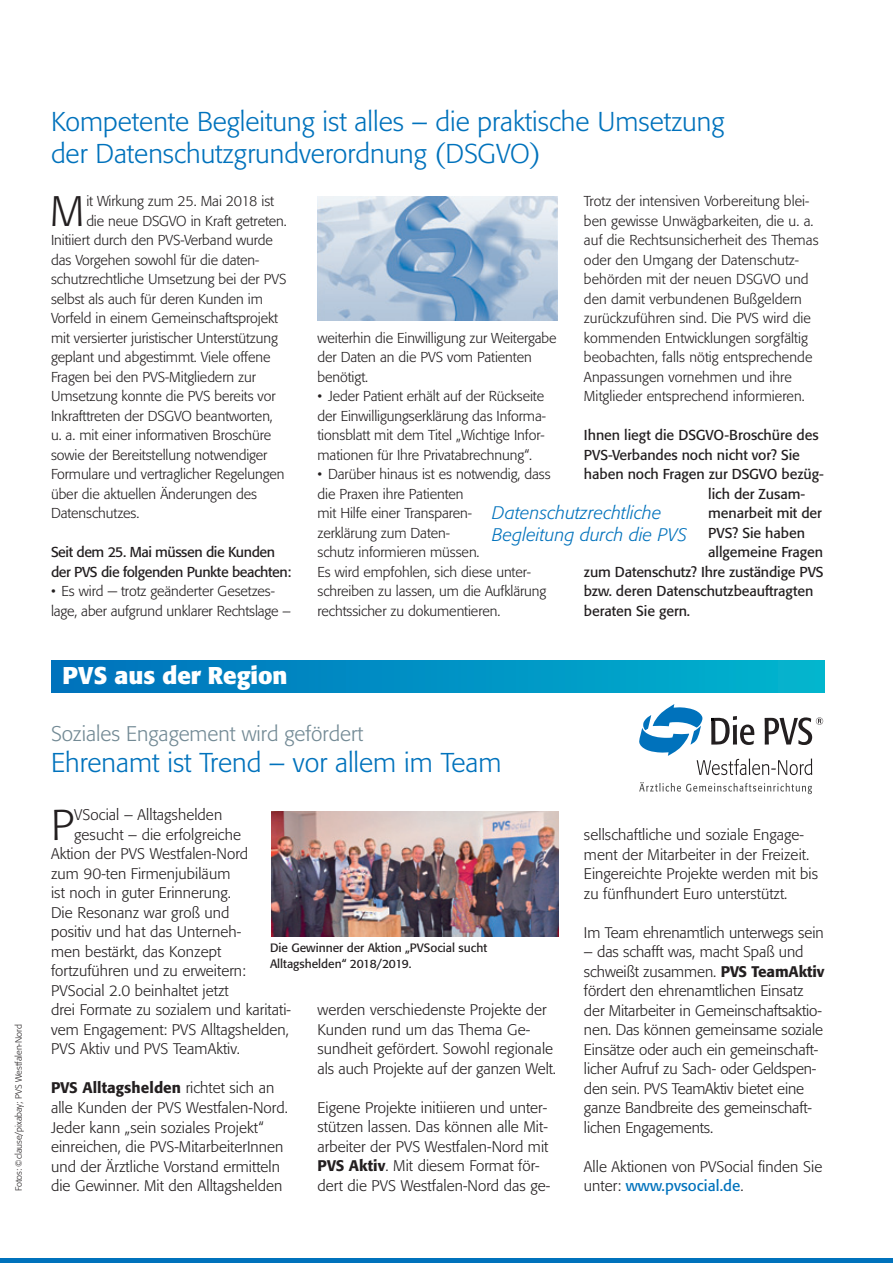
<style>
.page{position:relative;width:893px;height:1263px;background:#fff}
.page>*{position:absolute;margin:0;border:0;box-sizing:border-box;transform-origin:0 0}
.t1{font:300 42.75px "Formata";color:#231f20}
.t2{font:300 42.3px "Formata";color:#231f20}
.t3{font:300 27px/31.5px "Formata";color:#0072bc}
.t4{font:700 24px "Formata BQ";color:#fff}
.t5{font:300 21px "Formata";color:#738a95}
.t6{font:italic 300 18px/22.5px "Formata";letter-spacing:.01em;color:#0072bc}
.t7{font:300 15.3px/19.5px "Formata";letter-spacing:.005em;color:#231f20}
.t8{font:300 14.25px/19.5px "Formata";letter-spacing:-.005em;color:#231f20}
.t9{font:14.25px "Formata";letter-spacing:-.005em;color:#231f20}
.t10{font:14.25px/19.5px "Formata";letter-spacing:-.03em;color:#231f20}
.t11{font:12px/16.5px "Formata";color:#231f20}
.t12{font:300 9px "Formata";color:#231f20}
.s1{font-weight:500}
.s2{font-weight:400;color:#0072bc}
</style>
<div class="page">
<hr style="left:0;top:1259px;width:893px;height:4px;background:#0072bc">
<img style="left:317px;top:196px;width:241px;height:124px">
<div style="left:51px;top:660px;width:774px;height:32px;background:linear-gradient(to right,#0070bc,#01b4ce)"></div>
<svg style="left:639px;top:782px;width:173px;height:12px"></svg>
<svg style="left:639px;top:704px;width:184px;height:71px"></svg>
<img style="left:271px;top:811px;width:288px;height:125px">
<p class="t12" style="left:15px;top:1191px;width:168px;rotate:-90deg">Fotos: ©clause/pixabay; PVS Westfalen-Nord</p>
<h3 class="t3" style="left:51px;top:108px;width:675px">Kompetente Begleitung ist alles – die praktische Umsetzung der Datenschutzgrundverordnung (DSGVO)</h3>
<p class="t8" style="left:86px;top:192px;width:189px">it Wirkung zum 25. Mai 2018 ist</p>
<p class="t8" style="left:86px;top:212px;width:202px">die neue DSGVO in Kraft getreten.</p>
<p class="t8" style="left:51px;top:231px;width:223px">Initiiert durch den PVS-Verband wurde</p>
<p class="t8" style="left:51px;top:251px;width:210px">das Vorgehen sowohl für die daten-</p>
<p class="t8" style="left:51px;top:270px;width:237px">schutzrechtliche Umsetzung bei der PVS</p>
<p class="t8" style="left:51px;top:290px;width:213px">selbst als auch für deren Kunden im</p>
<p class="t8" style="left:51px;top:309px;width:229px">Vorfeld in einem Gemeinschaftsprojekt</p>
<p class="t8" style="left:51px;top:329px;width:228px">mit versierter juristischer Unterstützung</p>
<p class="t8" style="left:51px;top:348px;width:221px">geplant und abgestimmt. Viele offene</p>
<p class="t8" style="left:51px;top:368px;width:206px">Fragen bei den PVS-Mitgliedern zur</p>
<p class="t8" style="left:51px;top:387px;width:226px">Umsetzung konnte die PVS bereits vor</p>
<p class="t8" style="left:51px;top:407px;width:223px">Inkrafttreten der DSGVO beantworten,</p>
<p class="t8" style="left:51px;top:426px;width:222px">u. a. mit einer infor mativen Broschüre</p>
<p class="t8" style="left:51px;top:446px;width:218px">sowie der Bereitstellung notwendiger</p>
<p class="t8" style="left:51px;top:465px;width:235px">Formulare und vertraglicher Regelungen</p>
<p class="t8" style="left:51px;top:485px;width:208px">über die aktu ellen Änderungen des</p>
<p class="t8" style="left:51px;top:504px;width:90px">Datenschutzes.</p>
<p class="t10" style="left:51px;top:543px;width:242px">Seit dem 25. Mai müssen die Kunden der PVS die folgenden Punkte beachten:</p>
<p class="t8" style="left:51px;top:582px;width:241px">• Es wird − trotz geänderter Gesetzes&shy;lage, aber aufgrund unklarer Rechtslage –</p>
<h2 class="t2" style="left:50px;top:192px;width:36px">M</h2>
<h3 class="t4" style="left:63px;top:664px;width:227px">PVS aus der Region</h3>
<p class="t8" style="left:584px;top:192px;width:236px">Trotz der intensiven Vorbereitung blei&shy;ben gewisse Unwägbarkeiten, die u. a. auf die Rechtsunsicherheit des Themas oder den Umgang der Datenschutz - behörden mit der neuen DSGVO und den damit verbundenen Bußgeldern zurückzuführen sind. Die PVS wird die kommenden Entwicklungen sorgfältig beobachten, falls nötig entsprechende Anpassungen vornehmen und ihre Mitglieder entsprechend informieren.</p>
<p class="t9" style="left:584px;top:429px;width:236px">Ihnen liegt die DSGVO-Broschüre des</p>
<p class="t9" style="left:584px;top:448px;width:218px">PVS-Verbandes noch nicht vor? Sie</p>
<p class="t9" style="left:584px;top:468px;width:241px">haben noch Fragen zur DSGVO bezüg-</p>
<p class="t9" style="left:708px;top:487px;width:98px">lich der Zusam-</p>
<p class="t9" style="left:708px;top:507px;width:115px">menarbeit mit der</p>
<p class="t9" style="left:708px;top:526px;width:98px">PVS? Sie ha ben</p>
<p class="t9" style="left:708px;top:546px;width:116px">allge meine Fragen</p>
<p class="t9" style="left:584px;top:565px;width:241px">zum Datenschutz? Ihre zuständige PVS</p>
<p class="t9" style="left:584px;top:585px;width:231px">bzw. deren Datenschutzbeauftragten</p>
<p class="t9" style="left:584px;top:604px;width:108px">beraten Sie gern.</p>
<p class="t8" style="left:317px;top:329px;width:241px">weiterhin die Einwilligung zur Weitergabe der Daten an die PVS vom Patienten benötigt.</p>
<p class="t8" style="left:317px;top:387px;width:230px">• Jeder Patient erhält auf der Rückseite der Einwilligungserklärung das Informa - tionsblatt mit dem Titel „Wichtige Infor&shy;mationen für Ihre Privatabrechnung“.</p>
<p class="t8" style="left:317px;top:465px;width:235px">• Darüber hinaus ist es notwendig, dass die Praxen ihre Patienten<br>mit Hilfe einer Transparen-<br>zerklärung zum Daten-<br>schutz informieren müssen.<br>Es wird empfohlen, sich diese unter&shy;schreiben zu lassen, um die Aufklärung rechtssicher zu dokumentieren.</p>
<p class="t6" style="left:492px;top:503px;width:196px">Datenschutzrechtliche<br>Begleitung durch die PVS</p>
<h3 class="t5" style="left:51px;top:724px;width:314px">Soziales Engagement wird gefördert</h3>
<h3 class="t3" style="left:51px;top:749px;width:452px">Ehrenamt ist Trend – vor allem im Team</h3>
<h1 class="t1" style="left:51px;top:806px;width:25px">P</h1>
<p class="t7" style="left:74px;top:806px;width:149px">VSocial – Alltagshelden</p>
<p class="t7" style="left:74px;top:826px;width:168px">gesucht – die erfolgreiche</p>
<p class="t7" style="left:51px;top:845px;width:199px">Aktion der PVS Westfalen-Nord</p>
<p class="t7" style="left:51px;top:865px;width:181px">zum 90-ten Firmenjubiläum</p>
<p class="t7" style="left:51px;top:884px;width:181px">ist noch in guter Erinnerung.</p>
<p class="t7" style="left:51px;top:904px;width:180px">Die Resonanz war groß und</p>
<p class="t7" style="left:51px;top:923px;width:192px">positiv und hat das Unterneh-</p>
<p class="t7" style="left:51px;top:943px;width:172px">men bestärkt, das Konzept</p>
<p class="t7" style="left:51px;top:962px;width:197px">fortzuführen und zu erweitern:</p>
<p class="t7" style="left:51px;top:982px;width:179px">PVSocial 2.0 beinhaltet jetzt</p>
<p class="t7" style="left:51px;top:1001px;width:242px">drei Formate zu sozialem und karitati-</p>
<p class="t7" style="left:51px;top:1021px;width:240px">vem Engagement: PVS Alltagshelden,</p>
<p class="t7" style="left:51px;top:1040px;width:190px">PVS Aktiv und PVS TeamAktiv.</p>
<p class="t7" style="left:51px;top:1079px;width:238px"><span class="s1">PVS Alltagshelden</span> richtet sich an alle Kunden der PVS Westfalen-Nord.<br>Jeder kann „sein soziales Projekt“ einreichen, die PVS-MitarbeiterInnen und der Ärztliche Vorstand ermitteln die Gewinner. Mit den Alltagshelden</p>
<p class="t11" style="left:270px;top:940px;width:219px">Die Gewinner der Aktion „PVSocial sucht<br>Alltagshelden“ 2018/2019.</p>
<p class="t7" style="left:317px;top:1001px;width:240px">werden verschiedenste Projekte der Kunden rund um das Thema Ge&shy;sundheit gefördert. Sowohl regionale als auch Projekte auf der ganzen Welt.</p>
<p class="t7" style="left:317px;top:1099px;width:234px">Eigene Projekte initiieren und unter&shy;stützen lassen. Das können alle Mit&shy;arbeiter der PVS Westfalen-Nord mit <span class="s1">PVS Aktiv</span>. Mit diesem Format för&shy;dert die PVS Westfalen-Nord das ge-</p>
<p class="t7" style="left:584px;top:826px;width:236px">sellschaftliche und soziale Engage&shy;ment der Mitarbeiter in der Freizeit.<br>Eingereichte Projekte werden mit bis zu fünfhundert Euro unterstützt.</p>
<p class="t7" style="left:584px;top:923px;width:241px">Im Team ehrenamtlich unterwegs sein</p>
<p class="t7" style="left:584px;top:943px;width:242px">– das schafft was, macht Spaß und schweißt zusammen. <span class="s1">PVS TeamAktiv </span>fördert den ehrenamtlichen Einsatz der Mitarbeiter in Gemeinschaftsaktio&shy;nen. Das können gemeinsame soziale Einsätze oder auch ein gemeinschaft - licher Aufruf zu Sach- oder Geldspen&shy;den sein. PVS TeamAktiv bietet eine ganze Bandbreite des gemein schaft - lichen Engagements.</p>
<p class="t7" style="left:584px;top:1157px;width:240px">Alle Aktionen von PVSocial finden Sie unter: <span class="s2">www.pvsocial.de</span>.</p>
</div>
